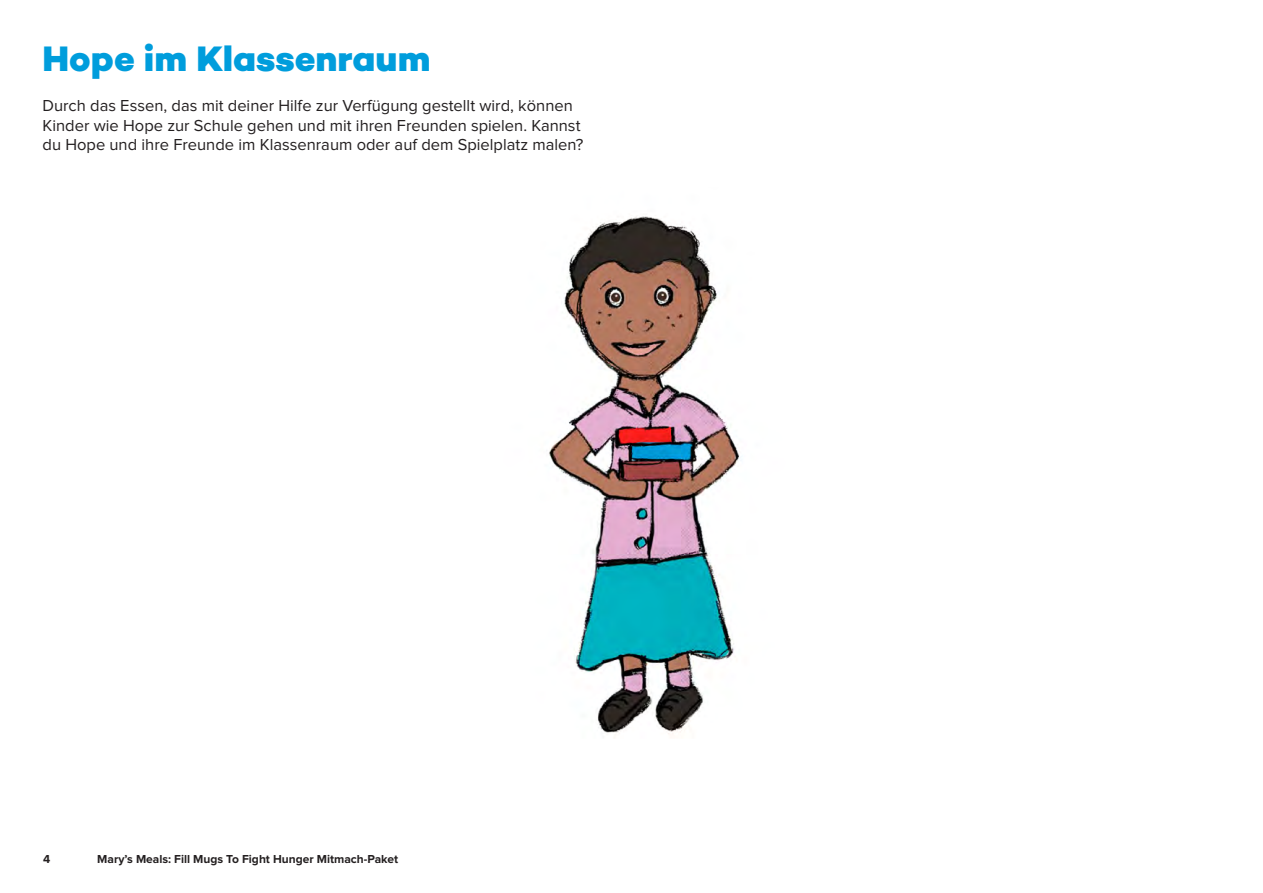
<style>
.page{position:relative;width:1263px;height:893px;background:#fff}
.page>*{position:absolute;margin:0;border:0;box-sizing:border-box;transform-origin:0 0}
.t1{font:800 36px "Campton";color:#009ddc}
.t2{font:16.5px/19.8px "Proxima Nova";color:#231f20}
.t3{font:700 12px "Proxima Nova";color:#231f20}
</style>
<div class="page">
<img style="left:549px;top:216px;width:190px;height:518px">
<p class="t1" style="left:43px;top:36px;width:389px">Hope im Klassenraum</p>
<p class="t2" style="left:43px;top:96px;width:543px">Durch das Essen, das mit deiner Hilfe zur Verfügung gestellt wird, können<br>Kinder wie Hope zur Schule gehen und mit ihren Freunden spielen. Kannst du Hope und ihre Freunde im Klassenraum oder auf dem Spielplatz malen?</p>
<p class="t3" style="left:43px;top:854px;width:9px">4</p>
<p class="t3" style="left:97px;top:854px;width:303px">Mary’s Meals: Fill Mugs To Fight Hunger Mitmach-Paket</p>
</div>
